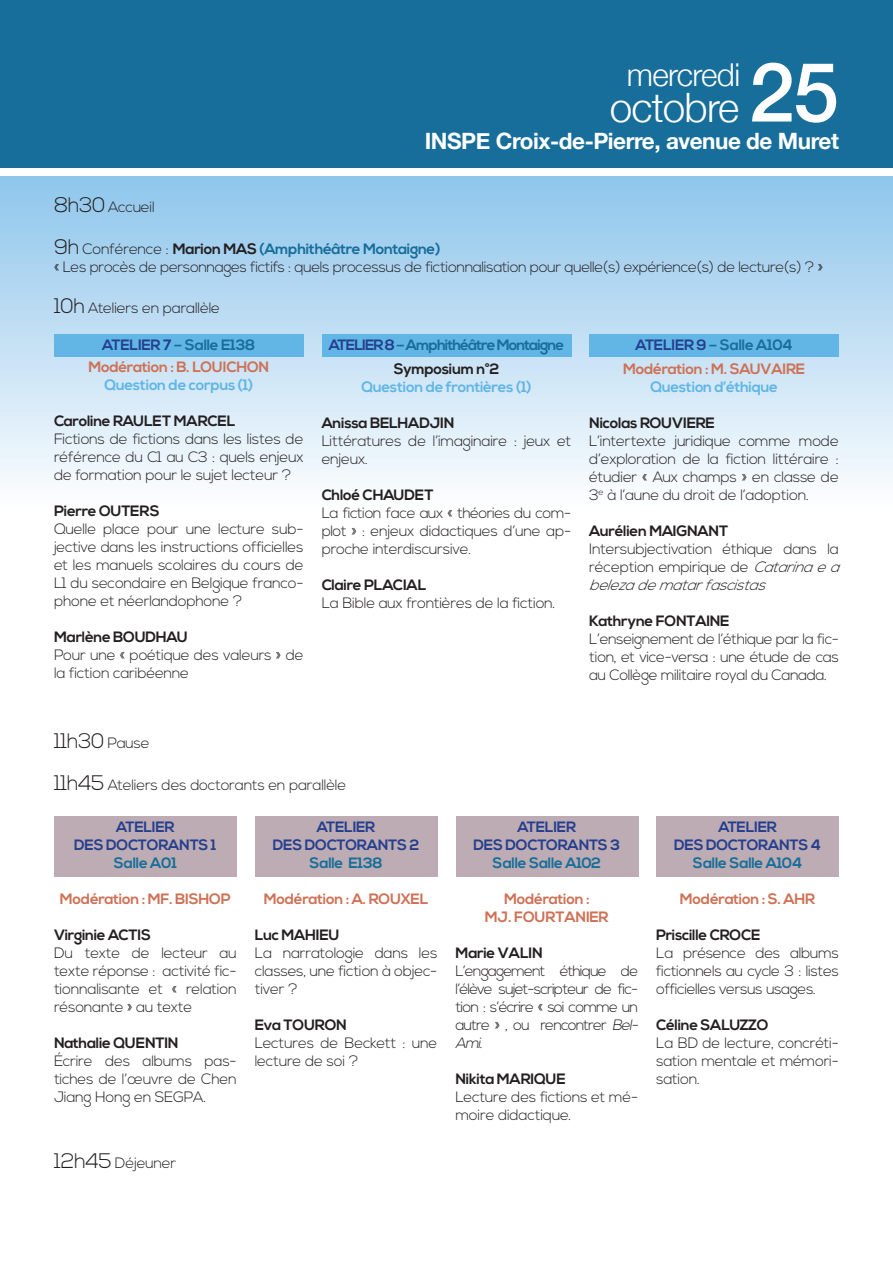
<style>
.page{position:relative;width:893px;height:1263px;background:#fff}
.page>*{position:absolute;margin:0;border:0;box-sizing:border-box;transform-origin:0 0}
.t1{font:300 40.5px "Helvetica Neue";letter-spacing:-.02em;color:#fff}
.t2{font:300 31.5px "Helvetica Neue";letter-spacing:-.02em;color:#fff}
.t3{font:700 22.5px "Helvetica Neue";letter-spacing:-.02em;color:#fff}
.t4{font:300 21px "Nexa";letter-spacing:-.02em;color:#231f20}
.t5{font:300 15px/18px "Nexa";letter-spacing:-.02em;color:#231f20;text-align:justify}
.t6{font:700 15px "Nexa";letter-spacing:-.02em;color:#231f20}
.t7{font:700 15px "Nexa";letter-spacing:-.02em;color:#176e9a}
.t8{font:700 15px "Nexa";letter-spacing:-.02em;color:#ce7155}
.t9{font:300 15px/18px "Nexa";letter-spacing:-.06em;color:#231f20}
.t10{font:700 15px "Nexa";letter-spacing:-.02em;color:#253f8e}
.t11{font:700 15px "Nexa";letter-spacing:-.02em;color:#61b6e6}
.t12{font:700 15px "Nexa";letter-spacing:-.06em;color:#176e9a}
.s1{font-weight:500;font-size:82.5px}
.s2{font-size:21px}
.s3{font-weight:300;font-size:21px;color:#231f20}
.s4{font-weight:300;color:#231f20}
.s5{color:#231f20}
.s6{color:#253f8e}
.s7{font-style:italic}
.s8{font-size:15px}
</style>
<div class="page">
<div style="left:0;top:176px;width:893px;height:336px;background:linear-gradient(to bottom,#8dc5eb,#fefefe)"></div>
<div style="left:54px;top:816px;width:182px;height:61px;background:#bdacb3"></div>
<div style="left:255px;top:816px;width:183px;height:61px;background:#bdacb3"></div>
<div style="left:456px;top:816px;width:182px;height:61px;background:#bdacb3"></div>
<div style="left:657px;top:816px;width:182px;height:61px;background:#bdacb3"></div>
<div style="left:0;top:0;width:893px;height:168px;background:#176e9a"></div>
<div style="left:54px;top:334px;width:250px;height:23px;background:#61b6e6"></div>
<div style="left:322px;top:334px;width:249px;height:23px;background:#61b6e6"></div>
<div style="left:589px;top:334px;width:250px;height:23px;background:#61b6e6"></div>
<p class="t1" style="left:610px;top:74px;width:231px">octobre <span class="s1">25</span></p>
<p class="t3" style="left:425px;top:123px;width:416px">INSPE Croix-de-Pierre, avenue de Muret</p>
<p class="t2" style="left:627px;top:49px;width:115px">mercredi</p>
<p class="t5" style="left:54px;top:199px;width:102px"><span class="s2">8h30</span> Accueil</p>
<p class="t7" style="left:54px;top:240px;width:388px"><span class="s3">9h</span> <span class="s4">Conférence :</span> <span class="s5">Marion MAS</span> (Amphithéâtre Montaigne)</p>
<p class="t5" style="left:54px;top:258px;width:771px">« Les procès de personnages fictifs : quels processus de fictionnalisation pour quelle(s) expérience(s) de lecture(s) ? »</p>
<p class="t5" style="left:54px;top:300px;width:168px"><span class="s2">10h</span> Ateliers en parallèle</p>
<p class="t7" style="left:102px;top:336px;width:155px"><span class="s6">ATELIER 7</span> – Salle E138</p>
<p class="t8" style="left:88px;top:358px;width:182px">Modération : B. LOUICHON</p>
<p class="t11" style="left:104px;top:376px;width:150px">Question de corpus (1)</p>
<p class="t6" style="left:54px;top:412px;width:183px">Caroline RAULET MARCEL</p>
<p class="t5" style="left:54px;top:431px;width:251px">Fictions de fictions dans les listes de référence du C1 au C3 : quels enjeux de formation pour le sujet lecteur ?</p>
<p class="t6" style="left:54px;top:502px;width:107px">Pierre OUTERS</p>
<p class="t5" style="left:54px;top:521px;width:251px">Quelle place pour une lecture sub&shy;jective dans les instructions officielles et les manuels scolaires du cours de L1 du secondaire en Belgique franco&shy;phone et néerlandophone ?</p>
<p class="t6" style="left:54px;top:628px;width:136px">Marlène BOUDHAU</p>
<p class="t5" style="left:54px;top:647px;width:251px">Pour une « poétique des valeurs » de la fiction caribéenne</p>
<p class="t7" style="left:636px;top:336px;width:159px"><span class="s6">ATELIER 9</span> – Salle A104</p>
<p class="t8" style="left:623px;top:360px;width:184px">Modération : M. SAUVAIRE</p>
<p class="t11" style="left:650px;top:378px;width:129px">Question d’éthique</p>
<p class="t6" style="left:589px;top:414px;width:127px">Nicolas ROUVIERE</p>
<p class="t5" style="left:589px;top:432px;width:251px">L’intertexte juridique comme mode d’exploration de la fiction littéraire : étudier « Aux champs » en classe de 3<sup>e</sup> à l’aune du droit de l’adoption.</p>
<p class="t6" style="left:589px;top:522px;width:140px">Aurélien MAIGNANT</p>
<p class="t5" style="left:589px;top:540px;width:258px;text-align:left">Intersubjectivation éthique dans la réception empirique de <span class="s7">Catarinaea belezadematarfascistas</span></p>
<p class="t6" style="left:589px;top:612px;width:142px">Kathryne FONTAINE</p>
<p class="t5" style="left:589px;top:630px;width:251px">L’enseignement de l’éthique par la fic&shy;tion, et vice-versa : une étude de cas au Collège militaire royal du Canada.</p>
<p class="t12" style="left:329px;top:336px;width:237px"><span class="s6">ATELIER 8</span>– Amphithéâtre Montaigne</p>
<p class="t6" style="left:394px;top:360px;width:107px">Symposium n°2</p>
<p class="t11" style="left:361px;top:378px;width:172px">Question de frontières (1)</p>
<p class="t6" style="left:322px;top:414px;width:134px">Anissa BELHADJIN</p>
<p class="t5" style="left:322px;top:432px;width:251px">Littératures de l’imaginaire : jeux et enjeux.</p>
<p class="t6" style="left:322px;top:486px;width:113px">Chloé CHAUDET</p>
<p class="t5" style="left:322px;top:504px;width:251px">La fiction face aux « théories du com&shy;plot » : enjeux didactiques d’une ap&shy;proche interdiscursive.</p>
<p class="t6" style="left:322px;top:576px;width:106px">Claire PLACIAL</p>
<p class="t5" style="left:322px;top:594px;width:235px">La Bible aux frontières de la fiction.</p>
<p class="t4" style="left:54px;top:729px;width:97px">11h30 <span class="s8">Pause</span></p>
<p class="t5" style="left:54px;top:776px;width:294px"><span class="s2">11h45</span> Ateliers des doctorants en parallèle</p>
<p class="t10" style="left:116px;top:818px;width:60px">ATELIER</p>
<p class="t10" style="left:74px;top:836px;width:144px">DES DOCTORANTS 1</p>
<p class="t7" style="left:114px;top:854px;width:64px">Salle A01</p>
<p class="t8" style="left:60px;top:890px;width:172px">Modération : MF. BISHOP</p>
<p class="t6" style="left:54px;top:926px;width:99px">Virginie ACTIS</p>
<p class="t5" style="left:54px;top:945px;width:184px">Du texte de lecteur au texte réponse : activité fic&shy;tionnalisante et « relation résonante » au texte</p>
<p class="t6" style="left:54px;top:1034px;width:126px">Nathalie QUENTIN</p>
<p class="t5" style="left:54px;top:1053px;width:184px">Écrire des albums pas&shy;tiches de l’œuvre de Chen Jiang Hong en SEGPA.</p>
<p class="t10" style="left:317px;top:818px;width:60px">ATELIER</p>
<p class="t10" style="left:273px;top:836px;width:148px">DES DOCTORANTS 2</p>
<p class="t7" style="left:309px;top:854px;width:75px">Salle E138</p>
<p class="t8" style="left:264px;top:890px;width:166px">Modération : A. ROUXEL</p>
<p class="t6" style="left:255px;top:926px;width:86px">Luc MAHIEU</p>
<p class="t5" style="left:255px;top:945px;width:184px">La narratologie dans les classes, une fiction à objec&shy;tiver ?</p>
<p class="t6" style="left:255px;top:1016px;width:94px">Eva TOURON</p>
<p class="t5" style="left:255px;top:1035px;width:184px">Lectures de Beckett : une lecture de soi ?</p>
<p class="t5" style="left:54px;top:1155px;width:124px"><span class="s2">12h45</span> Déjeuner</p>
<p class="t10" style="left:518px;top:818px;width:60px">ATELIER</p>
<p class="t10" style="left:474px;top:836px;width:148px">DES DOCTORANTS 3</p>
<p class="t7" style="left:493px;top:854px;width:110px">Salle Salle A102</p>
<p class="t8" style="left:504px;top:890px;width:87px">Modération :</p>
<p class="t8" style="left:485px;top:908px;width:125px">MJ. FOURTANIER</p>
<p class="t6" style="left:455px;top:944px;width:89px">Marie VALIN</p>
<p class="t9" style="left:455px;top:963px;width:188px">L’engagement éthique de l’élève sujet-scripteur de fic&shy;tion : s’écrire « soi comme un autre » , ou rencontrer <span class="s7">Bel-<br>Ami.</span></p>
<p class="t6" style="left:455px;top:1070px;width:112px">Nikita MARIQUE</p>
<p class="t5" style="left:455px;top:1089px;width:184px">Lecture des fictions et mé&shy;moire didactique.</p>
<p class="t10" style="left:718px;top:818px;width:60px">ATELIER</p>
<p class="t10" style="left:674px;top:836px;width:148px">DES DOCTORANTS 4</p>
<p class="t7" style="left:693px;top:854px;width:111px">Salle Salle A104</p>
<p class="t8" style="left:680px;top:890px;width:137px">Modération : S. AHR</p>
<p class="t6" style="left:656px;top:926px;width:106px">Priscille CROCE</p>
<p class="t5" style="left:656px;top:945px;width:184px">La présence des albums fictionnels au cycle 3 : listes officielles versus usages.</p>
<p class="t6" style="left:656px;top:1016px;width:114px">Céline SALUZZO</p>
<p class="t5" style="left:656px;top:1035px;width:184px">La BD de lecture, concréti&shy;sation mentale et mémori&shy;sation.</p>
</div>
